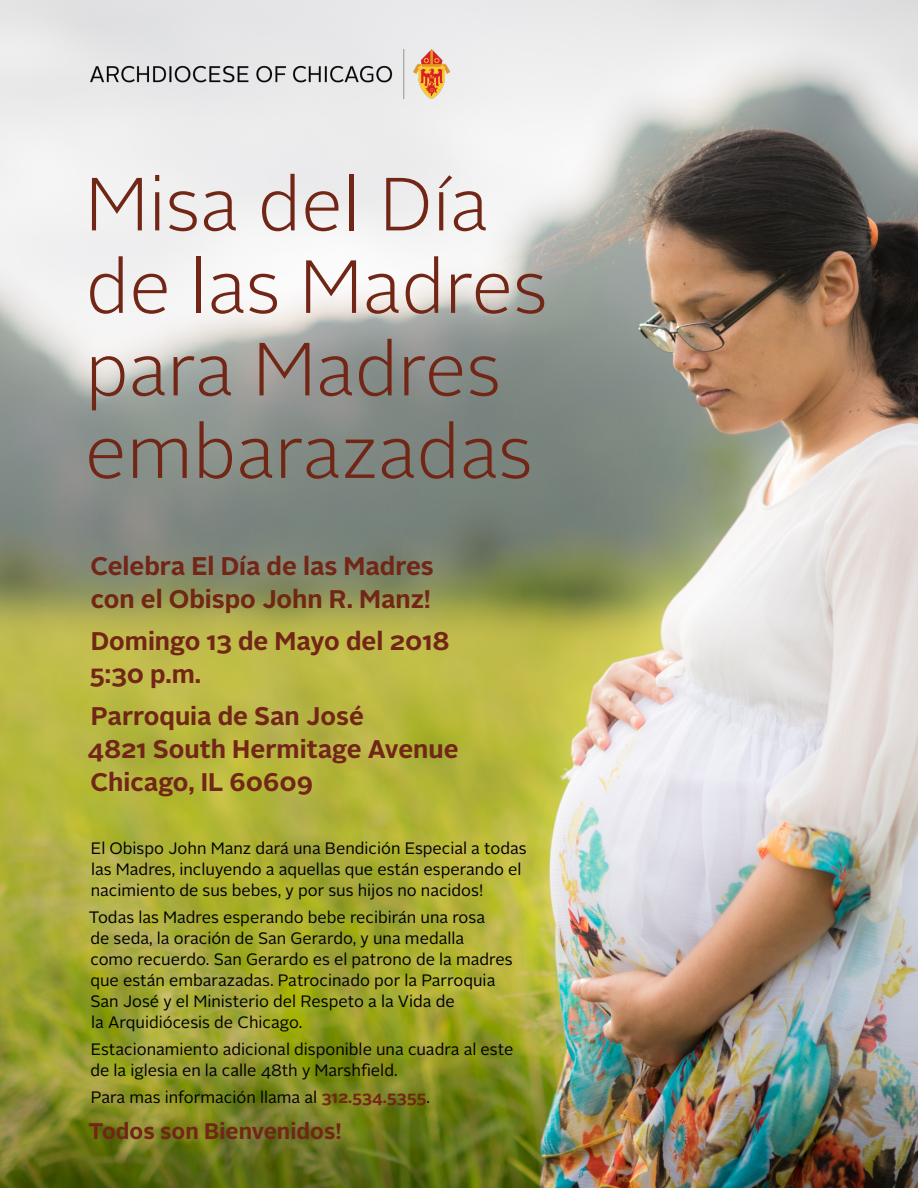
<style>
.page{position:relative;width:918px;height:1188px;background:#fff}
.page>*{position:absolute;margin:0;border:0;box-sizing:border-box;transform-origin:0 0}
.t1{font:300 75px/82.5px "Alright Sans";color:#722616}
.t2{font:700 25.5px/33px "Alright Sans";color:#722616}
.t3{font:700 22.5px "Alright Sans";color:#722616}
.t4{font:16.5px/21px "Alright Sans";color:#000}
.s1{font-weight:700;color:#722616}
</style>
<div class="page">
<img style="left:0;top:0;width:918px;height:1188px">
<img style="left:90px;top:50px;width:360px;height:49px">
<h1 class="t1" style="left:85px;top:164px;width:464px">Misa del Día de las Madres para Madres embarazadas</h1>
<h2 class="t2" style="left:90px;top:550px;width:345px">Celebra El Día de las Madres con el Obispo John R. Manz!</h2>
<h2 class="t2" style="left:90px;top:625px;width:362px">Domingo 13 de Mayo del 2018<br>5:30 p.m.</h2>
<h2 class="t2" style="left:87px;top:700px;width:373px">Parroquia de San José<br>4821 South Hermitage Avenue<br>Chicago, IL 60609</h2>
<p class="t4" style="left:91px;top:838px;width:438px">El Obispo John Manz dará una Bendición Especial a todas las Madres, incluyendo a aquellas que están esperando el nacimiento de sus bebes, y por sus hijos no nacidos!</p>
<p class="t4" style="left:89px;top:907px;width:425px">Todas las Madres esperando bebe recibirán una rosa<br>de seda, la oración de San Gerardo, y una medalla<br>como recuerdo. San Gerardo es el patrono de la madres que están embarazadas. Patrocinado por la Parroquia San José y el Ministerio del Respeto a la Vida de<br>la Arquidiócesis de Chicago.</p>
<p class="t4" style="left:90px;top:1039px;width:425px">Estacionamiento adicional disponible una cuadra al este de la iglesia en la calle 48th y Marshfield.</p>
<p class="t4" style="left:91px;top:1087px;width:341px">Para mas información llama al <span class="s1">312.534.5355</span>.</p>
<h3 class="t3" style="left:89px;top:1115px;width:255px">Todos son Bienvenidos!</h3>
</div>
